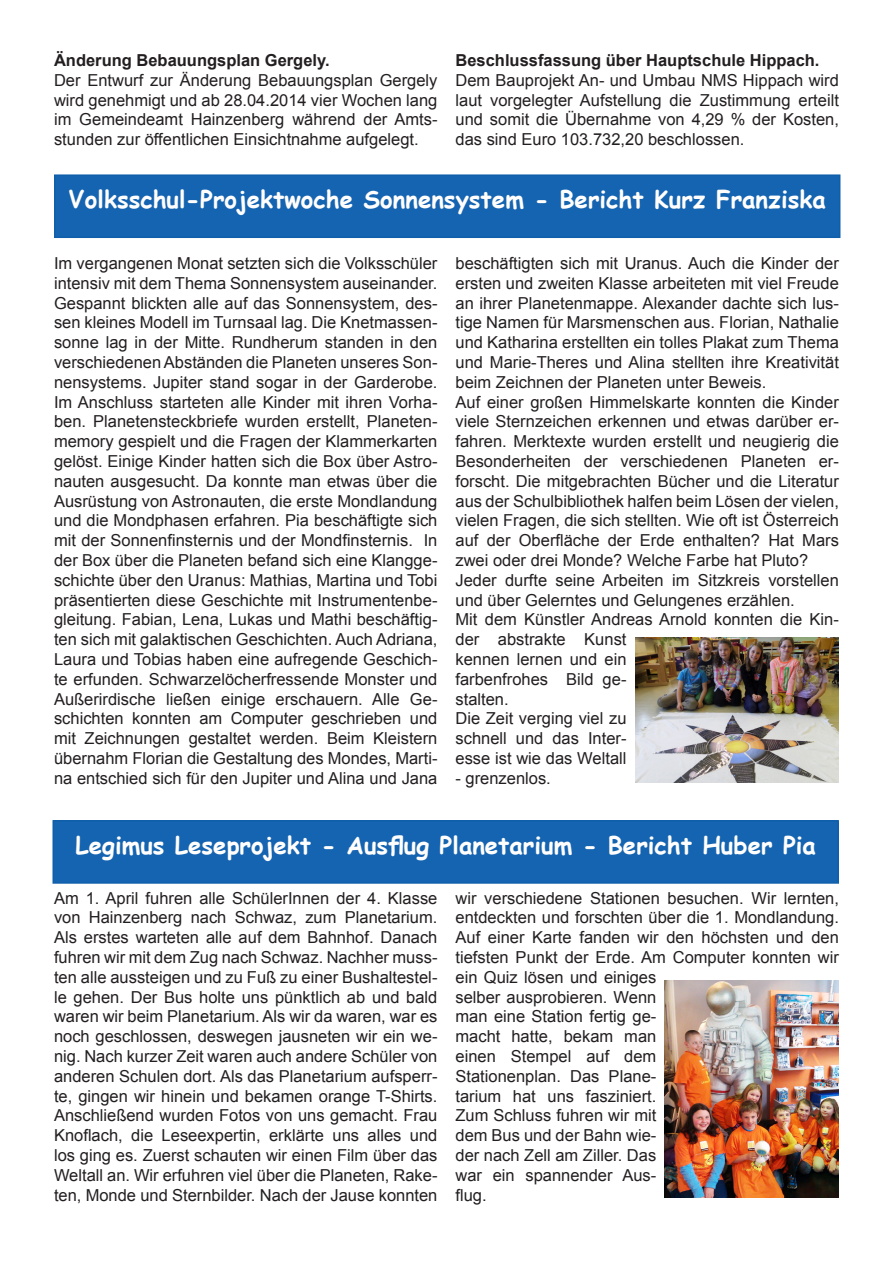
<style>
.page{position:relative;width:893px;height:1263px;background:#fff}
.page>*{position:absolute;margin:0;border:0;box-sizing:border-box;transform-origin:0 0}
.t1{font:700 24px "Comic Sans MS";color:#fffefd}
.t2{font:16.5px/19.8px "Arial";color:#231f20;text-align:justify}
.t3{font:700 16.5px "Arial";color:#231f20}
</style>
<div class="page">
<div style="left:55px;top:175px;width:785px;height:62px;background:#1564b1"></div>
<div style="left:54px;top:174px;width:786px;height:64px;border:2px solid #105faa"></div>
<div style="left:53px;top:821px;width:785px;height:62px;background:#1564b1"></div>
<div style="left:52px;top:820px;width:787px;height:64px;border:2px solid #105faa"></div>
<img style="left:665px;top:981px;width:174px;height:217px">
<img style="left:635px;top:638px;width:204px;height:144px">
<p class="t3" style="left:54px;top:49px;width:277px">Änderung Bebauungsplan Gergely.</p>
<p class="t2" style="left:54px;top:70px;width:385px">Der Entwurf zur Änderung Bebauungsplan Gergely wird genehmigt und ab 28.04.2014 vier Wochen lang im Gemeindeamt Hainzenberg während der Amts&shy;stunden zur öffentlichen Einsichtnahme aufgelegt.</p>
<p class="t3" style="left:455px;top:49px;width:366px">Beschlussfassung über Hauptschule Hippach.</p>
<p class="t2" style="left:455px;top:70px;width:385px">Dem Bauprojekt An- und Umbau NMS Hippach wird laut vorgelegter Aufstellung die Zustimmung erteilt und somit die Übernahme von 4,29 % der Kosten, das sind Euro 103.732,20 beschlossen.</p>
<p class="t1" style="left:69px;top:181px;width:759px">Volksschul-Projektwoche Sonnensystem - Bericht Kurz Franziska</p>
<p class="t2" style="left:54px;top:253px;width:385px">Im vergangenen Monat setzten sich die Volksschüler intensiv mit dem Thema Sonnensystem auseinander.</p>
<p class="t2" style="left:54px;top:293px;width:385px">Gespannt blickten alle auf das Sonnensystem, des&shy;sen kleines Modell im Turnsaal lag. Die Knetmassen&shy;sonne lag in der Mitte. Rundherum standen in den verschiedenen Abständen die Planeten unseres Son&shy;nensystems. Jupiter stand sogar in der Garderobe.<br>Im Anschluss starteten alle Kinder mit ihren Vorha&shy;ben. Planetensteckbriefe wurden erstellt, Planeten&shy;memory gespielt und die Fragen der Klammerkarten gelöst. Einige Kinder hatten sich die Box über Astro&shy;nauten ausgesucht. Da konnte man etwas über die Ausrüstung von Astronauten, die erste Mondlandung und die Mondphasen erfahren. Pia beschäftigte sich mit der Sonnenfinsternis und der Mondfinsternis. In der Box über die Planeten befand sich eine Klangge&shy;schichte über den Uranus: Mathias, Martina und Tobi präsentierten diese Geschichte mit Instrumentenbe&shy;gleitung. Fabian, Lena, Lukas und Mathi beschäftig&shy;ten sich mit galaktischen Geschichten. Auch Adriana, Laura und Tobias haben eine aufregende Geschich&shy;te erfunden. Schwarzelöcherfressende Monster und Außerirdische ließen einige erschauern. Alle Ge&shy;schichten konnten am Computer geschrieben und mit Zeichnungen gestaltet werden. Beim Kleistern übernahm Florian die Gestaltung des Mondes, Marti&shy;na entschied sich für den Jupiter und Alina und Jana</p>
<p class="t2" style="left:455px;top:253px;width:385px">beschäftigten sich mit Uranus. Auch die Kinder der ersten und zweiten Klasse arbeiteten mit viel Freude an ihrer Planetenmappe. Alexander dachte sich lus&shy;tige Namen für Marsmenschen aus. Florian, Nathalie und Katharina erstellten ein tolles Plakat zum Thema und Marie-Theres und Alina stellten ihre Kreativität beim Zeichnen der Planeten unter Beweis.</p>
<p class="t2" style="left:455px;top:392px;width:385px">Auf einer großen Himmelskarte konnten die Kinder viele Sternzeichen erkennen und etwas darüber er&shy;fahren. Merktexte wurden erstellt und neugierig die Besonderheiten der verschiedenen Planeten er&shy;forscht. Die mitgebrachten Bücher und die Literatur aus der Schulbibliothek halfen beim Lösen der vielen, vielen Fragen, die sich stellten. Wie oft ist Österreich auf der Oberfläche der Erde enthalten? Hat Mars zwei oder drei Monde? Welche Farbe hat Pluto?</p>
<p class="t2" style="left:455px;top:570px;width:385px">Jeder durfte seine Arbeiten im Sitzkreis vorstellen und über Gelerntes und Gelungenes erzählen.</p>
<p class="t2" style="left:455px;top:610px;width:385px;text-align:left">Mit dem Künstler Andreas Arnold konnten die Kin&shy;der abstrakte Kunst<br>kennen lernen und ein<br>farbenfrohes Bild ge-<br>stalten.</p>
<p class="t2" style="left:455px;top:709px;width:172px">Die Zeit verging viel zu schnell und das Inter&shy;esse ist wie das Weltall</p>
<p class="t2" style="left:455px;top:768px;width:97px">- grenzenlos.</p>
<p class="t1" style="left:76px;top:827px;width:742px">Legimus Leseprojekt - Ausflug Planetarium - Bericht Huber Pia</p>
<p class="t2" style="left:54px;top:888px;width:385px">Am 1. April fuhren alle SchülerInnen der 4. Klasse von Hainzenberg nach Schwaz, zum Planetarium.<br>Als erstes warteten alle auf dem Bahnhof. Danach fuhren wir mit dem Zug nach Schwaz. Nachher muss&shy;ten alle aussteigen und zu Fuß zu einer Bushaltestel&shy;le gehen. Der Bus holte uns pünktlich ab und bald waren wir beim Planetarium. Als wir da waren, war es noch geschlossen, deswegen jausneten wir ein we&shy;nig. Nach kurzer Zeit waren auch andere Schüler von anderen Schulen dort. Als das Planetarium aufsperr&shy;te, gingen wir hinein und bekamen orange T-Shirts.<br>Anschließend wurden Fotos von uns gemacht. Frau Knoflach, die Leseexpertin, erklärte uns alles und los ging es. Zuerst schauten wir einen Film über das Weltall an. Wir erfuhren viel über die Planeten, Rake&shy;ten, Monde und Sternbilder. Nach der Jause konnten</p>
<p class="t2" style="left:455px;top:888px;width:385px;text-align:left">wir verschiedene Stationen besuchen. Wir lernten, entdeckten und forschten über die 1. Mondlandung.<br>Auf einer Karte fanden wir den höchsten und den tiefsten Punkt der Erde. Am Computer konnten wir ein Quiz lösen und einiges<br>selber ausprobieren. Wenn<br>man eine Station fertig ge-<br>macht hatte, bekam man<br>einen Stempel auf dem<br>Stationenplan. Das Plane-<br>tarium hat uns fasziniert.<br>Zum Schluss fuhren wir mit<br>dem Bus und der Bahn wie-<br>der nach Zell am Ziller. Das<br>war ein spannender Aus-<br>flug.</p>
</div>
